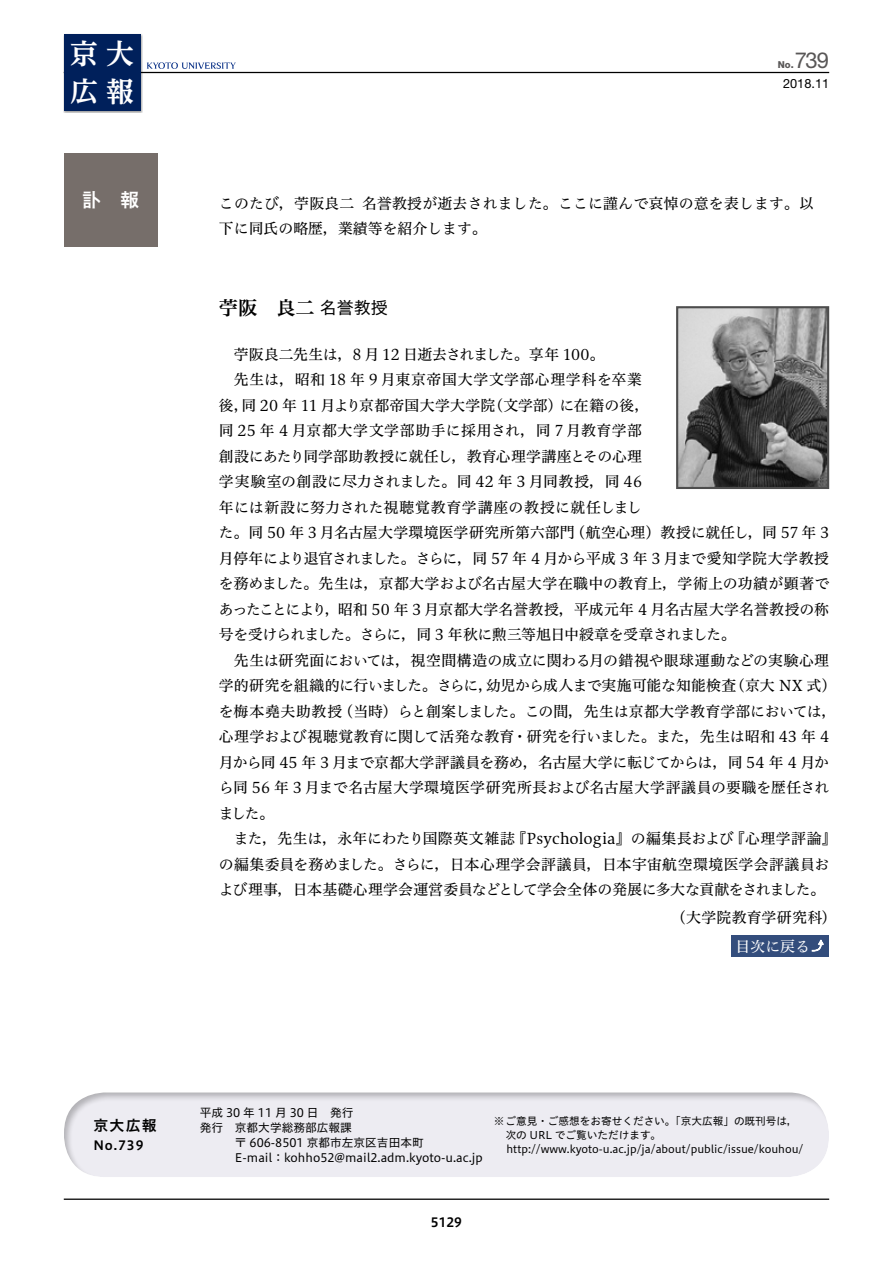
<style>
.page{position:relative;width:893px;height:1263px;background:#fff}
.page>*{position:absolute;margin:0;border:0;box-sizing:border-box;transform-origin:0 0}
.t1{font:700 27.75px/38.2px "UD Reimin Pro";color:#fff}
.t2{font:22.05px "Helvetica Neue LT Std";color:#595757}
.t3{font:19.2px "Hiragino UD Serif Std N W6";color:#000}
.t4{font:19.2px "Hiragino UD Sans Std W6";color:#fff}
.t5{font:14.85px/25.5px "Hiragino UD Serif Std N W4";letter-spacing:.005em;color:#000}
.t6{font:14.85px "Hiragino UD Serif Std N W4";letter-spacing:-.035em;color:#000}
.t7{font:14.85px "Hiragino UD Serif Std N W4";letter-spacing:-.03em;color:#000}
.t8{font:14.85px "Hiragino UD Serif Std N W4";letter-spacing:-.02em;color:#000}
.t9{font:14.85px "Hiragino UD Serif Std N W4";letter-spacing:.025em;color:#000}
.t10{font:14.85px "Hiragino UD Serif Std N W4";letter-spacing:.04em;color:#000}
.t11{font:14.85px "Hiragino UD Sans Std W6";color:#000}
.t12{font:12.75px "Hiragino UD Sans Std W6";letter-spacing:.02em;color:#000}
.t13{font:12.75px "Helvetica Neue LT Std";color:#000}
.t14{font:11.7px/14.9px "Hiragino UD Sans Std W4";color:#000}
.t15{font:10.65px/13.8px "Hiragino UD Sans Std W4";color:#000}
.t16{font:800 9.6px "Helvetica Neue LT Std";color:#595757}
.s1{font-family:"Hiragino UD Sans Std W4";font-size:16.95px}
.s2{color:#fff}
.s3{font-family:"Shin Go Pr 6 N";font-weight:900;color:#fff}
</style>
<div class="page">
<hr style="left:64px;top:1198px;width:765px;height:2px;background:#000">
<hr style="left:64px;top:72px;width:765px;height:1px;background:#000">
<div style="left:64px;top:153px;width:93px;height:94px;background:#766e6a"></div>
<div style="left:64px;top:33px;width:79px;height:80px;background:#000;opacity:.4"></div>
<div style="left:64px;top:34px;width:76px;height:77px;background:#00205b"></div>
<svg style="left:147px;top:62px;width:89px;height:7px"></svg>
<div style="left:731px;top:935px;width:98px;height:22px;background:#334d7c"></div>
<svg style="left:811px;top:939px;width:13px;height:13px"></svg>
<div style="left:51px;top:1081px;width:790px;height:97px;background:#000;opacity:.25"></div>
<img style="left:679px;top:309px;width:147px;height:177px">
<div style="left:676px;top:306px;width:153px;height:183px;border:2px solid #4d4d4d"></div>
<h1 class="t1" style="left:70px;top:34px;width:65px">京大広報</h1>
<p class="t4" style="left:82px;top:185px;width:59px">訃　報</p>
<p class="t16" style="left:778px;top:59px;width:17px">No.</p>
<h2 class="t2" style="left:795px;top:47px;width:36px">739</h2>
<p class="t13" style="left:783px;top:76px;width:48px">2018.11</p>
<p class="t5" style="left:219px;top:190px;width:597px">このたび，苧阪良二 名誉教授が逝去されました。ここに謹んで哀悼の意を表します。以下に同氏の略歴，業績等を紹介します。</p>
<p class="t3" style="left:219px;top:293px;width:170px">苧阪　良二 <span class="s1">名誉教授</span></p>
<p class="t6" style="left:234px;top:343px;width:372px">苧阪良二先生は，8 月 12 日逝去されました。享年 100。</p>
<p class="t10" style="left:234px;top:368px;width:410px">先生は，昭和 18 年 9 月東京帝国大学文学部心理学科を卒業</p>
<p class="t5" style="left:219px;top:391px;width:432px">後，同 20 年 11 月より京都帝国大学大学院（文学部）に在籍の後，</p>
<p class="t9" style="left:219px;top:419px;width:425px">同 25 年 4 月京都大学文学部助手に採用され，同 7 月教育学部</p>
<p class="t5" style="left:219px;top:442px;width:425px">創設にあたり同学部助教授に就任し，教育心理学講座とその心理</p>
<p class="t5" style="left:219px;top:468px;width:425px">学実験室の創設に尽力されました。同 42 年 3 月同教授，同 46</p>
<p class="t5" style="left:219px;top:494px;width:425px">年には新設に努力された視聴覚教育学講座の教授に就任しまし</p>
<p class="t5" style="left:219px;top:519px;width:612px">た。同 50 年 3 月名古屋大学環境医学研究所第六部門（航空心理）教授に就任し，同 57 年 3</p>
<p class="t7" style="left:219px;top:547px;width:612px">月停年により退官されました。さらに，同 57 年 4 月から平成 3 年 3 月まで愛知学院大学教授</p>
<p class="t5" style="left:219px;top:570px;width:612px">を務めました。先生は，京都大学および名古屋大学在職中の教育上，学術上の功績が顕著で</p>
<p class="t5" style="left:219px;top:596px;width:612px">あったことにより，昭和 50 年 3 月京都大学名誉教授，平成元年 4 月名古屋大学名誉教授の称</p>
<p class="t6" style="left:219px;top:623px;width:519px">号を受けられました。さらに，同 3 年秋に勲三等旭日中綬章を受章されました。</p>
<p class="t5" style="left:234px;top:647px;width:597px">先生は研究面においては，視空間構造の成立に関わる月の錯視や眼球運動などの実験心理</p>
<p class="t5" style="left:219px;top:672px;width:619px">学的研究を組織的に行いました。さらに，幼児から成人まで実施可能な知能検査（京大 NX 式）</p>
<p class="t5" style="left:219px;top:698px;width:619px">を梅本堯夫助教授（当時）らと創案しました。この間，先生は京都大学教育学部においては，</p>
<p class="t5" style="left:219px;top:723px;width:612px">心理学および視聴覚教育に関して活発な教育・研究を行いました。また，先生は昭和 43 年 4</p>
<p class="t8" style="left:219px;top:751px;width:612px">月から同 45 年 3 月まで京都大学評議員を務め，名古屋大学に転じてからは，同 54 年 4 月か</p>
<p class="t5" style="left:219px;top:774px;width:612px">ら同 56 年 3 月まで名古屋大学環境医学研究所長および名古屋大学評議員の要職を歴任され</p>
<p class="t5" style="left:219px;top:800px;width:57px">ました。</p>
<p class="t5" style="left:234px;top:825px;width:604px">また，先生は，永年にわたり国際英文雑誌『Psychologia』の編集長および『心理学評論』</p>
<p class="t5" style="left:219px;top:851px;width:612px">の編集委員を務めました。さらに，日本心理学会評議員，日本宇宙航空環境医学会評議員お</p>
<p class="t5" style="left:219px;top:876px;width:608px">よび理事，日本基礎心理学会運営委員などとして学会全体の発展に多大な貢献をされました。</p>
<p class="t5" style="left:736px;top:902px;width:102px;line-height:28.8px;text-indent:-65px">（大学院教育学研究科）<span class="s2">目次に戻る</span><span class="s3">⤴</span></p>
<p class="t11" style="left:94px;top:1114px;width:65px">京大広報</p>
<p class="t12" style="left:94px;top:1136px;width:51px">No.739</p>
<p class="t14" style="left:200px;top:1105px;width:285px">平成 30 年 11 月 30 日　発行<br>発行　京都大学総務部広報課<br>　　　〒 606-8501 京都市左京区吉田本町<br>　　　E-mail：kohho52@mail2.adm.kyoto-u.ac.jp</p>
<p class="t15" style="left:506px;top:1113px;width:299px;text-indent:-12px">※ご意見・ご感想をお寄せください。「京大広報」の既刊号は，次の URL でご覧いただけます。http://www.kyoto-u.ac.jp/ja/about/public/issue/kouhou/</p>
<p class="t12" style="left:431px;top:1213px;width:33px">5129</p>
</div>
